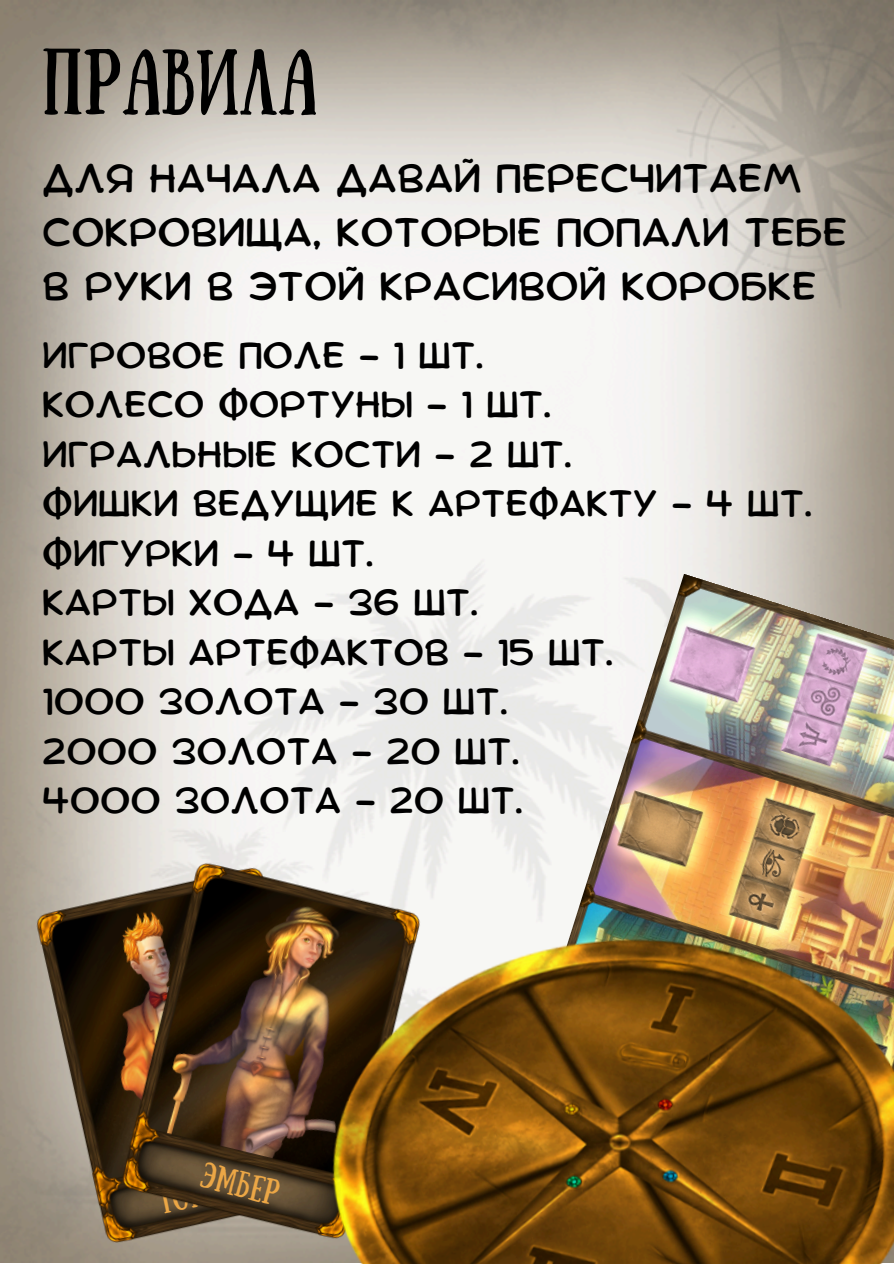
<style>
.page{position:relative;width:894px;height:1264px;background:#fff}
.page>*{position:absolute;margin:0;border:0;box-sizing:border-box;transform-origin:0 0}
.t1{font:65.55px "Sunday";color:#000}
.t2{font:39px/54px "Comica";color:#000}
.t3{font:36px/49.5px "Comica";color:#000}
.t4{font:25.95px "Sunday";color:#eca746}
</style>
<div class="page">
<img style="left:0;top:0;width:893px;height:1262px">
<img style="left:18px;top:853px;width:111px;height:410px">
<img style="left:101px;top:848px;width:28px;height:412px">
<img style="left:533px;top:573px;width:360px;height:211px">
<img style="left:129px;top:784px;width:764px;height:479px">
<svg style="left:155px;top:1178px;width:56px;height:36px;background:#483722"></svg>
<p class="t1" style="left:42px;top:36px;width:276px">правила</p>
<p class="t2" style="left:42px;top:153px;width:806px">для начала давай пересчитаем сокровища, которые попали тебе в руки в этой красивой коробке</p>
<p class="t3" style="left:42px;top:332px;width:771px">Игровое поле - 1 шт.<br>Колесо фортуны - 1 шт.<br>Игральные кости - 2 шт.<br>Фишки ведущие к артефакту - 4 шт. фигурки - 4 шт.<br>Карты хода - 36 шт.<br>Карты артефактов - 15 шт.<br>1000 золота - 30 шт.<br>2000 золота - 20 шт.<br>4000 золота - 20 шт.</p>
<p class="t4" style="left:206px;top:1156px;width:80px;rotate:14deg">эмбер</p>
</div>
